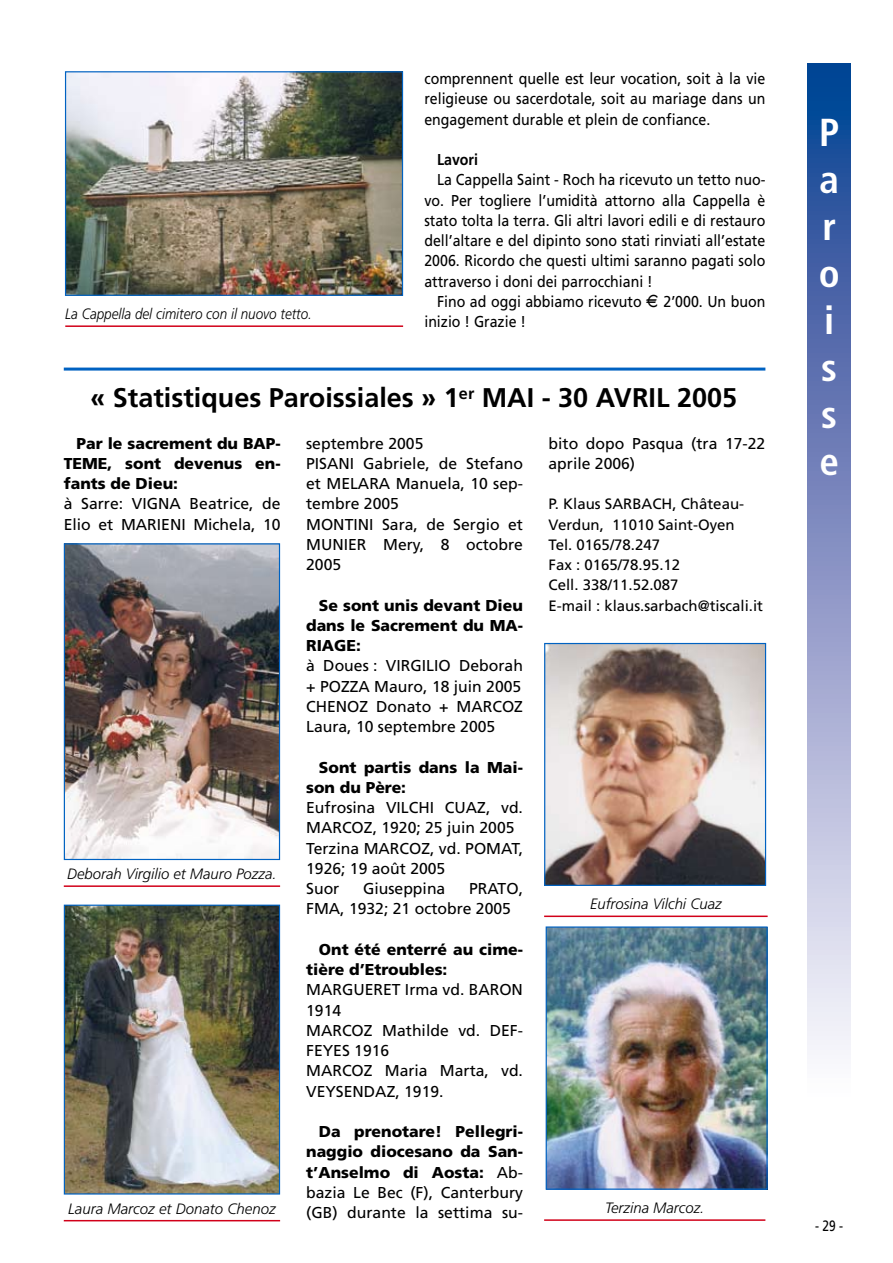
<style>
.page{position:relative;width:893px;height:1263px;background:#fff}
.page>*{position:absolute;margin:0;border:0;box-sizing:border-box;transform-origin:0 0}
.t1{font:700 condensed 39px/47px "Frutiger";color:#fff}
.t2{font:700 27px "Frutiger";color:#000}
.t3{font:15.75px/20.2px "Frutiger";color:#000}
.t4{font:15.75px/20.2px "Frutiger";color:#000;text-align:justify;scale:.9 1}
.t5{font:900 15.75px/20.2px "Frutiger";color:#000;text-align:justify}
.t6{font:700 15.75px "Frutiger";color:#000;scale:.9 1}
.t7{font:15px/20.2px "Frutiger";color:#000}
.t8{font:italic 300 15px "Frutiger";color:#000}
.t9{font:italic 300 15px "Frutiger";color:#000;scale:.9 1}
.t10{font:15px "Frutiger";color:#000;scale:.8 1}
.s1{font-family:"Eurofont"}
.s2{font-weight:400}
</style>
<div class="page">
<svg style="left:808px;top:64px;width:42px;height:986px;background:#8394c4"></svg>
<img style="left:67px;top:73px;width:334px;height:221px">
<div style="left:65px;top:71px;width:338px;height:225px;border:1px solid #0062c2"></div>
<hr style="left:65px;top:325px;width:338px;height:2px;background:#d10019">
<hr style="left:64px;top:368px;width:701px;height:3px;background:#0062c2">
<img style="left:66px;top:907px;width:212px;height:285px">
<div style="left:64px;top:905px;width:216px;height:289px;border:1px solid #0062c2"></div>
<hr style="left:64px;top:1220px;width:216px;height:1px;background:#d10019">
<img style="left:66px;top:545px;width:212px;height:313px">
<div style="left:64px;top:543px;width:216px;height:317px;border:1px solid #0062c2"></div>
<hr style="left:64px;top:885px;width:216px;height:2px;background:#d10019">
<img style="left:546px;top:645px;width:218px;height:239px">
<div style="left:544px;top:643px;width:222px;height:243px;border:1px solid #0062c2"></div>
<img style="left:548px;top:928px;width:218px;height:260px">
<div style="left:546px;top:926px;width:222px;height:264px;border:1px solid #0062c2"></div>
<hr style="left:544px;top:915px;width:224px;height:2px;background:#d10019">
<hr style="left:544px;top:1219px;width:221px;height:2px;background:#d10019">
<p class="t9" style="left:65px;top:305px;width:276px">La Cappella del cimitero con il nuovo tetto.</p>
<p class="t4" style="left:424px;top:68px;width:380px">comprennent quelle est leur vocation, soit à la vie religieuse ou sacerdotale, soit au mariage dans un engagement durable et plein de confiance.</p>
<p class="t6" style="left:437px;top:150px;width:47px">Lavori</p>
<p class="t4" style="left:424px;top:170px;width:380px;text-indent:13px">La Cappella Saint - Roch ha ricevuto un tetto nuo&shy;vo. Per togliere l’umidità attorno alla Cappella è stato tolta la terra. Gli altri lavori edili e di restauro dell’altare e del dipinto sono stati rinviati all’estate 2006. Ricordo che questi ultimi saranno pagati solo attraverso i doni dei parrocchiani !</p>
<p class="t4" style="left:424px;top:291px;width:380px;text-indent:13px">Fino ad oggi abbiamo ricevuto <span class="s1">Y</span> 2’000. Un buon inizio ! Grazie !</p>
<h2 class="t2" style="left:90px;top:381px;width:648px">« Statistiques Paroissiales » 1<sup>er</sup> MAI - 30 avril 2005</h2>
<p class="t5" style="left:64px;top:433px;width:218px;text-indent:13px">Par le sacrement du BAP-TEME, sont devenus en&shy;fants de Dieu:</p>
<p class="t3" style="left:64px;top:494px;width:218px">à Sarre: VIGNA Beatrice, de<br>Elio et MARIENI Michela, 10</p>
<p class="t8" style="left:67px;top:865px;width:211px">Deborah Virgilio et Mauro Pozza.</p>
<p class="t8" style="left:68px;top:1200px;width:209px">Laura Marcoz et Donato Chenoz</p>
<p class="t3" style="left:306px;top:433px;width:218px">septembre 2005<br>PISANI Gabriele, de Stefano et MELARA Manuela, 10 sep&shy;tembre 2005<br>MONTINI Sara, de Sergio et<br>MUNIER Mery, 8 octobre<br>2005</p>
<p class="t5" style="left:306px;top:595px;width:218px;text-indent:13px">Se sont unis devant Dieu dans le Sacrement du MA-RIAGE:</p>
<p class="t3" style="left:306px;top:656px;width:218px;text-align:justify">à Doues : VIRGILIO Deborah + POZZA Mauro, 18 juin 2005<br>CHENOZ Donato + MARCOZ Laura, 10 septembre 2005</p>
<p class="t5" style="left:306px;top:757px;width:218px;text-indent:13px">Sont partis dans la Mai&shy;son du Père:</p>
<p class="t3" style="left:306px;top:797px;width:218px">Eufrosina VILCHI CUAZ, vd.<br>MARCOZ, 1920; 25 juin 2005<br>Terzina MARCOZ, vd. POMAT,<br>1926; 19 août 2005<br>Suor</p>
<p class="t3" style="left:363px;top:878px;width:84px">Giuseppina</p>
<p class="t3" style="left:306px;top:878px;width:218px;text-indent:163px">PRATO,<br>FMA, 1932; 21 octobre 2005</p>
<p class="t5" style="left:306px;top:939px;width:218px;text-indent:13px">Ont été enterré au cime&shy;tière d’Etroubles:</p>
<p class="t3" style="left:306px;top:980px;width:218px">MARGUERET Irma vd. BARON<br>1914<br>MARCOZ Mathilde vd. DEF-<br>FEYES 1916<br>MARCOZ Maria Marta, vd.<br>VEYSENDAZ, 1919.</p>
<p class="t5" style="left:306px;top:1121px;width:218px;text-indent:13px">Da prenotare! Pellegri&shy;naggio diocesano da San&shy;t’Anselmo di Aosta: <span class="s2">Ab&shy;bazia Le Bec (F), Canterbury (GB) durante la settima su-</span></p>
<p class="t3" style="left:549px;top:433px;width:218px">bito dopo Pasqua (tra 17-22 aprile 2006)</p>
<p class="t7" style="left:549px;top:494px;width:216px">P. Klaus SARBACH, Château-<br>Verdun, 11010 Saint-Oyen<br>Tel. 0165/78.247<br>Fax : 0165/78.95.12<br>Cell. 338/11.52.087<br>E-mail : klaus.sarbach@tiscali.it</p>
<p class="t8" style="left:590px;top:895px;width:133px">Eufrosina Vilchi Cuaz</p>
<p class="t8" style="left:605px;top:1199px;width:101px">Terzina Marcoz.</p>
<h1 class="t1" style="left:819px;top:109px;width:22px">P a r o i s s e</h1>
<p class="t10" style="left:815px;top:1217px;width:37px">- 29 -</p>
</div>
